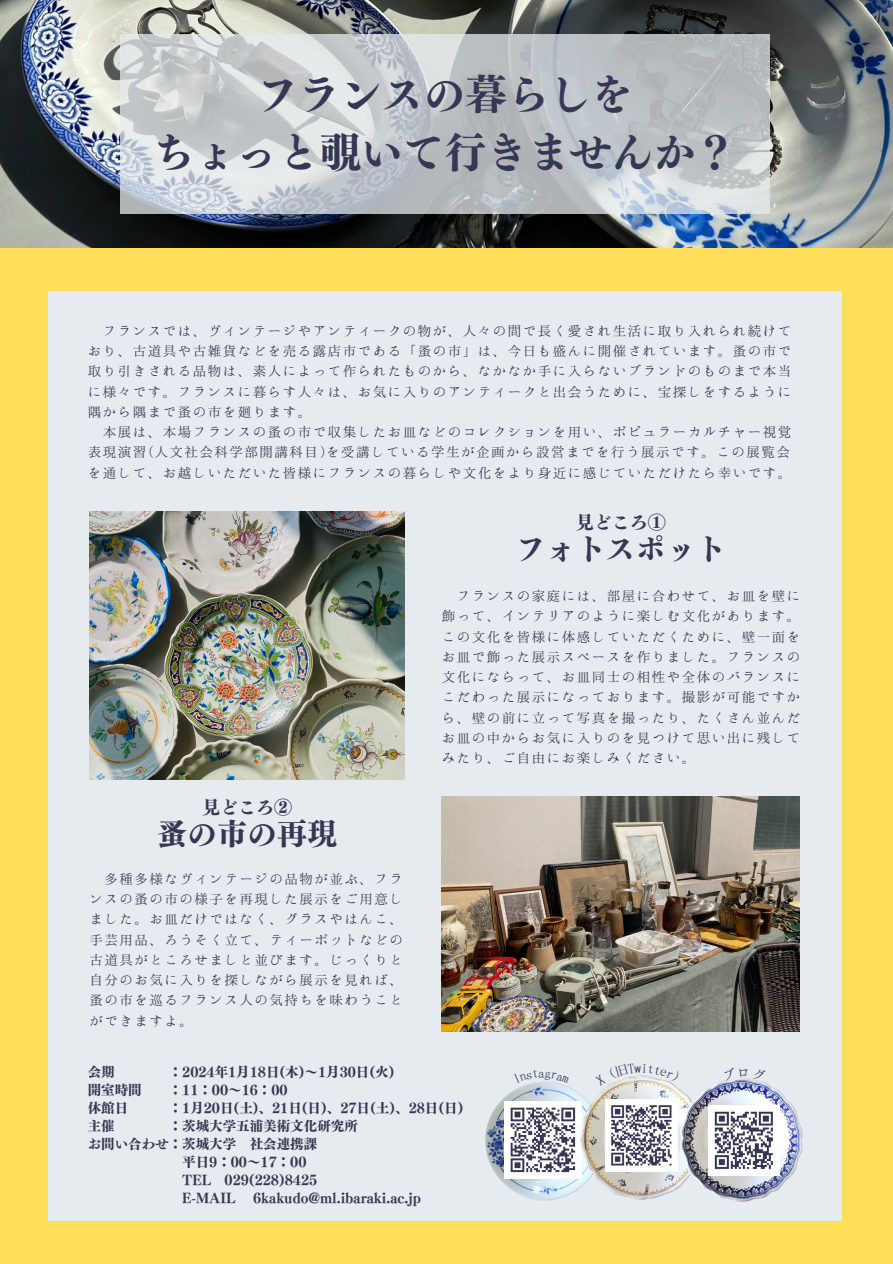
<style>
.page{position:relative;width:893px;height:1264px;background:#fff}
.page>*{position:absolute;margin:0;border:0;box-sizing:border-box;transform-origin:0 0}
.t1{font:800 41.7px "Canva Tsuku Min Pr 6 N";color:#363754}
.t2{font:800 30px "Canva Tsuku Min Pr 6 N";color:#363754}
.t3{font:800 18px "Canva Tsuku Min Pr 6 N";color:#363754}
.t4{font:15px/20.2px "Hannari Mincho";color:#363754;text-align:justify}
.t5{font:800 13.5px "Canva Tsuku Min Pr 6 N";color:#363754}
.t6{font:12.45px "Hana Min A";color:#363754}
</style>
<div class="page">
<div style="left:0;top:0;width:892px;height:1263px;background:#ffde59"></div>
<img style="left:0;top:0;width:892px;height:248px">
<svg style="left:120px;top:34px;width:649px;height:179px;background:#c3c8cb"></svg>
<div style="left:48px;top:291px;width:793px;height:929px;background:#e6ebef"></div>
<img style="left:485px;top:1082px;width:51px;height:118px">
<img style="left:504px;top:1101px;width:32px;height:77px">
<img style="left:536px;top:1081px;width:103px;height:120px">
<img style="left:605px;top:1099px;width:34px;height:71px">
<img style="left:639px;top:1077px;width:164px;height:125px">
<img style="left:708px;top:1105px;width:71px;height:70px">
<img style="left:89px;top:511px;width:315px;height:268px">
<img style="left:441px;top:796px;width:358px;height:235px">
<svg style="left:544px;top:1081px;width:25px;height:2px"></svg>
<svg style="left:595px;top:1075px;width:85px;height:10px"></svg>
<svg style="left:723px;top:1077px;width:13px;height:3px"></svg>
<svg style="left:753px;top:1077px;width:12px;height:4px"></svg>
<p class="t1" style="left:257px;top:73px;width:377px">フランスの暮らしを</p>
<p class="t1" style="left:152px;top:131px;width:585px">ちょっと覗いて行きませんか？</p>
<p class="t4" style="left:88px;top:320px;width:706px;text-indent:15px">フランスでは、ヴィンテージやアンティークの物が、人々の間で長く愛され生活に取り入れられ続けており、古道具や古雑貨などを売る露店市である「蚤の市」は、今日も盛んに開催されています。蚤の市で取り引きされる品物は、素人によって作られたものから、なかなか手に入らないブランドのものまで本当に様々です。フランスに暮らす人々は、お気に入りのアンティークと出会うために、宝探しをするように隅から隅まで蚤の市を廻ります。</p>
<p class="t4" style="left:88px;top:421px;width:706px;text-indent:15px">本展は、本場フランスの蚤の市で収集したお皿などのコレクションを用い、ポピュラーカルチャー視覚表現演習(人文社会科学部開講科目 )を受講している学生が企画から設営までを行う展示です。この展覧会を通して、お越しいただいた皆様にフランスの暮らしや文化をより身近に感じていただけたら幸いです。</p>
<p class="t3" style="left:576px;top:512px;width:92px">見どころ①</p>
<p class="t2" style="left:516px;top:533px;width:211px">フォトスポット</p>
<p class="t3" style="left:202px;top:798px;width:92px">見どころ②</p>
<p class="t2" style="left:157px;top:818px;width:181px">蚤の市の再現</p>
<p class="t4" style="left:89px;top:868px;width:316px;text-indent:15px">多種多様なヴィンテージの品物が並ぶ、フランスの蚤の市の様子を再現した展示をご用意しました。お皿だけではなく、グラスやはんこ、</p>
<p class="t4" style="left:89px;top:928px;width:316px">手芸用品、ろうそく立て、ティーポットなどの古道具がところせましと並びます。じっくりと自分のお気に入りを探しながら展示を見れば、蚤の市を巡るフランス人の気持ちを味わうことができますよ。</p>
<p class="t4" style="left:441px;top:585px;width:361px;text-indent:15px">フランスの家庭には、部屋に合わせて、お皿を壁に飾って、インテリアのように楽しむ文化があります。この文化を皆様に体感していただくために、壁一面をお皿で飾った展示スペースを作りました。フランスの文化にならって、お皿同士の相性や全体のバランスにこだわった展示になっております。撮影が可能ですから、壁の前に立って写真を撮ったり、たくさん並んだお皿の中からお気に入りのを見つけて思い出に残してみたり、ご自由にお楽しみください。</p>
<p class="t5" style="left:88px;top:1064px;width:29px">会期</p>
<p class="t5" style="left:169px;top:1064px;width:227px">：2024年1月 18日 (木)～ 1月 30日 (火)</p>
<p class="t4" style="left:736px;top:1062px;width:16px">ロ</p>
<p class="t5" style="left:88px;top:1082px;width:56px">開室時間</p>
<p class="t5" style="left:169px;top:1082px;width:120px">：11：00～16：00</p>
<p class="t5" style="left:88px;top:1100px;width:38px">休館日</p>
<p class="t5" style="left:169px;top:1100px;width:296px">：1月20日(土)、21日(日)、27日(土)、28日(日)</p>
<p class="t5" style="left:88px;top:1118px;width:29px">主催</p>
<p class="t5" style="left:169px;top:1118px;width:191px">：茨城大学五浦美術文化研究所</p>
<p class="t5" style="left:88px;top:1136px;width:231px">お問い合わせ：茨城大学 社会連携課</p>
<p class="t5" style="left:182px;top:1154px;width:126px">平日9：00～17：00</p>
<p class="t5" style="left:182px;top:1172px;width:136px">TEL 029(228)8425</p>
<p class="t5" style="left:182px;top:1190px;width:55px">E-MAIL</p>
<p class="t5" style="left:253px;top:1190px;width:169px">6kakudo@ml.ibaraki.ac.jp</p>
<p class="t6" style="left:538px;top:1065px;width:8px">a</p>
</div>
